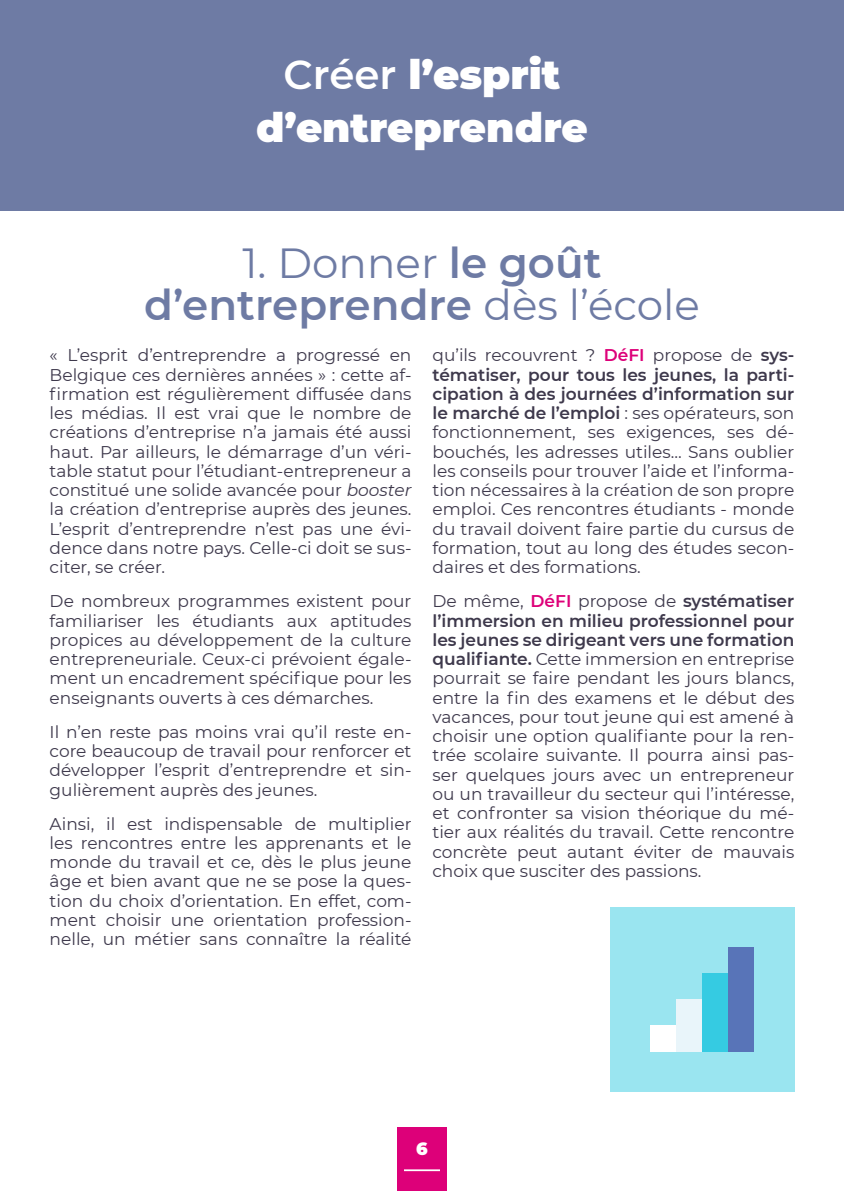
<style>
.page{position:relative;width:844px;height:1191px;background:#fff}
.page>*{position:absolute;margin:0;border:0;box-sizing:border-box;transform-origin:0 0}
.t1{font:600 42px/42px "Montserrat";color:#6e7ba4;text-align:center}
.t2{font:900 40.25px/53.7px "Montserrat";color:#fff;text-align:center}
.t3{font:900 17.5px "Montserrat";color:#fff}
.t4{font:16.97px/19.2px "Montserrat";color:#3e394c;text-align:justify}
.s1{font-weight:600}
.s2{font-weight:400}
.s3{font-style:italic}
.s4{font-weight:600;color:#dd0079}
</style>
<div class="page">
<div style="left:0;top:0;width:843px;height:211px;background:#6e7ba4"></div>
<div style="left:609px;top:907px;width:185px;height:184px;background:#9ae5f0"></div>
<div style="left:650px;top:1025px;width:26px;height:26px;background:#fff"></div>
<div style="left:676px;top:1025px;width:26px;height:26px;background:#e9f5fa"></div>
<div style="left:702px;top:1025px;width:26px;height:26px;background:#35cbe2"></div>
<div style="left:728px;top:1025px;width:26px;height:26px;background:#5874b8"></div>
<div style="left:676px;top:999px;width:26px;height:26px;background:#e9f5fa"></div>
<div style="left:702px;top:999px;width:26px;height:26px;background:#35cbe2"></div>
<div style="left:728px;top:999px;width:26px;height:26px;background:#5874b8"></div>
<div style="left:702px;top:973px;width:26px;height:26px;background:#35cbe2"></div>
<div style="left:728px;top:973px;width:26px;height:26px;background:#5874b8"></div>
<div style="left:728px;top:947px;width:26px;height:26px;background:#5874b8"></div>
<div style="left:397px;top:1127px;width:49px;height:64px;background:#dd0079"></div>
<hr style="left:404px;top:1169px;width:36px;height:2px;background:#fff">
<h2 class="t2" style="left:256px;top:45px;width:333px"><span class="s1">Créer</span> l’esprit d’entreprendre</h2>
<h1 class="t1" style="left:144px;top:240px;width:557px"><span class="s2">1. Donner</span> le goût d’entreprendre <span class="s2">dès l’école</span></h1>
<p class="t4" style="left:50px;top:345px;width:363px">« L’esprit d’entreprendre a progressé en Belgique ces dernières années » : cette af&shy;firmation est régulièrement diffusée dans les médias. Il est vrai que le nombre de créations d’entreprise n’a jamais été aussi haut. Par ailleurs, le démarrage d’un véri&shy;table statut pour l’étudiant-entrepreneur a constitué une solide avancée pour <span class="s3">booster </span>la création d’entreprise auprès des jeunes.<br>L’esprit d’entreprendre n’est pas une évi&shy;dence dans notre pays. Celle-ci doit se sus&shy;citer, se créer.</p>
<p class="t4" style="left:50px;top:591px;width:363px">De nombreux programmes existent pour familiariser les étudiants aux aptitudes propices au développement de la culture entrepreneuriale. Ceux-ci prévoient égale&shy;ment un encadrement spécifique pour les enseignants ouverts à ces démarches.</p>
<p class="t4" style="left:50px;top:721px;width:363px">Il n’en reste pas moins vrai qu’il reste en&shy;core beaucoup de travail pour renforcer et développer l’esprit d’entreprendre et sin&shy;gulièrement auprès des jeunes.</p>
<p class="t4" style="left:50px;top:813px;width:363px">Ainsi, il est indispensable de multiplier les rencontres entre les apprenants et le monde du travail et ce, dès le plus jeune âge et bien avant que ne se pose la ques&shy;tion du choix d’orientation. En effet, com&shy;ment choisir une orientation profession&shy;nelle, un métier sans connaître la réalité</p>
<p class="t4" style="left:432px;top:345px;width:363px">qu’ils recouvrent ? <span class="s4">DéFI</span> propose de <span class="s1">sys&shy;tématiser, pour tous les jeunes, la parti&shy;cipation à des journées d’information sur le marché de l’emploi</span> : ses opérateurs, son fonctionnement, ses exigences, ses dé&shy;bouchés, les adresses utiles… Sans oublier les conseils pour trouver l’aide et l’informa&shy;tion nécessaires à la création de son propre emploi. Ces rencontres étudiants - monde du travail doivent faire partie du cursus de formation, tout au long des études secon&shy;daires et des formations.</p>
<p class="t4" style="left:432px;top:591px;width:363px">De même, <span class="s4">DéFI</span> propose de <span class="s1">systématiser l’immersion en milieu professionnel pour les jeunes se dirigeant vers une formation qualifiante.</span> Cette immersion en entreprise pourrait se faire pendant les jours blancs, entre la fin des examens et le début des vacances, pour tout jeune qui est amené à choisir une option qualifiante pour la ren&shy;trée scolaire suivante. Il pourra ainsi pas&shy;ser quelques jours avec un entrepreneur ou un travailleur du secteur qui l’intéresse, et confronter sa vision théorique du mé&shy;tier aux réalités du travail. Cette rencontre concrète peut autant éviter de mauvais choix que susciter des passions.</p>
<p class="t3" style="left:416px;top:1135px;width:13px">6</p>
</div>
